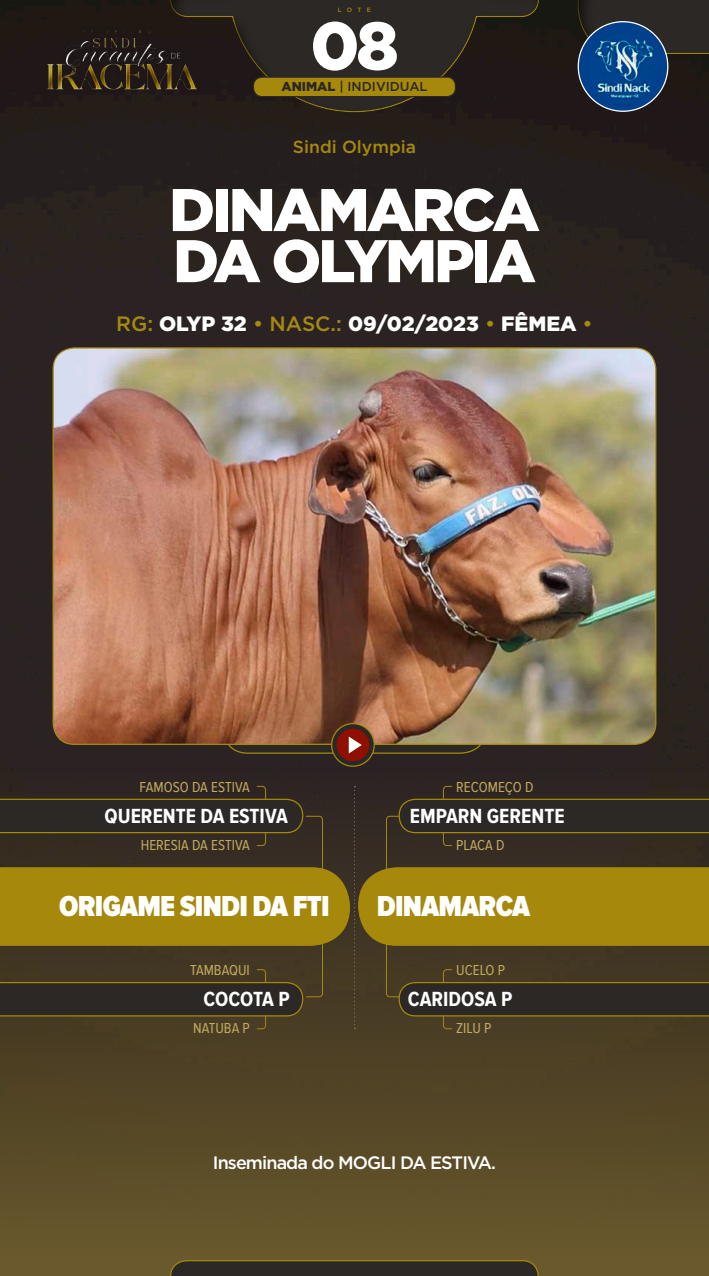
<style>
.page{position:relative;width:709px;height:1276px;background:#fff}
.page>*{position:absolute;margin:0;border:0;box-sizing:border-box;transform-origin:0 0}
.t1{font:900 67.5px "Gotham";color:#fff}
.t2{font:900 60px/51.1px "Gotham";letter-spacing:-.05em;color:#fff}
.t3{font:900 30px "Proxima Nova Cond";letter-spacing:-.025em;color:#fff}
.t4{font:700 21.25px "Proxima Nova Cond";color:#fff}
.t5{font:900 20.75px "Gotham";color:#fff}
.t6{font:500 18px "Gotham";letter-spacing:-.05em;color:#fff}
.t7{font:500 17.5px "Gotham";color:#a6890b}
.t8{font:15px "Proxima Nova Cond";color:#c2ab5e}
.t9{font:500 12.88px "Gotham";color:#2b2825}
.t10{font:500 6.25px "Gotham";color:#a68912}
.s1{font-weight:900}
.s2{font-weight:500;color:#a68912}
</style>
<div class="page">
<img style="left:0;top:0;width:709px;height:678px">
<div style="left:169px;top:0;width:372px;height:113px;background:#000;opacity:.75"></div>
<svg style="left:0;top:678px;width:709px;height:598px;background:#514426"></svg>
<div style="left:223px;top:701px;width:263px;height:52px;background:#2b2825;border-radius:25px"></div>
<div style="left:222px;top:701px;width:264px;height:53px;border:1px solid #a6890b;border-radius:25px"></div>
<img style="left:20px;top:27px;width:202px;height:67px">
<svg style="left:0;top:786px;width:709px;height:243px;background:#5b4c1b"></svg>
<svg style="left:170px;top:1260px;width:369px;height:16px;background:#363022"></svg>
<div style="left:253px;top:77px;width:202px;height:20px;background:#a6890b;border-radius:9px"></div>
<div style="left:253px;top:76px;width:203px;height:21px;border:1px solid #2b2825;border-radius:9px"></div>
<div style="left:575px;top:0;width:134px;height:55px;background:#000;opacity:.75"></div>
<img style="left:53px;top:348px;width:603px;height:396px">
<img style="left:578px;top:22px;width:89px;height:89px;border-radius:45px">
<svg style="left:332px;top:723px;width:42px;height:43px"></svg>
<div style="left:331px;top:723px;width:44px;height:44px;border:1px solid #a6890b;border-radius:50%"></div>
<div style="left:336px;top:728px;width:33px;height:33px;background:#8f1001;border-radius:50%"></div>
<svg style="left:349px;top:736px;width:13px;height:17px"></svg>
<p class="t10" style="left:338px;top:6px;width:35px">LOTE</p>
<h1 class="t1" style="left:310px;top:7px;width:90px">08</h1>
<p class="t9" style="left:281px;top:79px;width:148px"><span class="s1">ANIMAL</span> | INDIVIDUAL</p>
<p class="t7" style="left:293px;top:137px;width:124px">Sindi Olympia</p>
<h2 class="t2" style="left:169px;top:183px;width:372px">DINAMARCA<br>DA OLYMPIA</h2>
<h3 class="t5" style="left:116px;top:312px;width:478px"><span class="s2">RG:</span> OLYP 32 <span class="s2">• NASC.:</span> 09/02/2023 <span class="s2">•</span> FÊMEA <span class="s2">•</span></h3>
<p class="t8" style="left:140px;top:778px;width:112px">FAMOSO DA ESTIVA</p>
<p class="t8" style="left:456px;top:778px;width:79px">RECOMEÇO D</p>
<h3 class="t4" style="left:105px;top:804px;width:185px">QUERENTE DA ESTIVA</h3>
<h3 class="t4" style="left:410px;top:804px;width:156px">EMPARN GERENTE</h3>
<p class="t8" style="left:141px;top:837px;width:111px">HERESIA DA ESTIVA</p>
<p class="t8" style="left:456px;top:837px;width:50px">PLACA D</p>
<h3 class="t3" style="left:59px;top:889px;width:272px">ORIGAME SINDI DA FTI</h3>
<h3 class="t3" style="left:377px;top:889px;width:155px">DINAMARCA</h3>
<p class="t8" style="left:190px;top:962px;width:61px">TAMBAQUI</p>
<p class="t8" style="left:456px;top:962px;width:50px">UCELO P</p>
<h3 class="t4" style="left:203px;top:987px;width:88px">COCOTA P</h3>
<h3 class="t4" style="left:408px;top:987px;width:106px">CARIDOSA P</h3>
<p class="t8" style="left:193px;top:1020px;width:58px">NATUBA P</p>
<p class="t8" style="left:456px;top:1020px;width:37px">ZILU P</p>
<p class="t6" style="left:213px;top:1152px;width:285px">Inseminada do MOGLI DA ESTIVA.</p>
</div>
